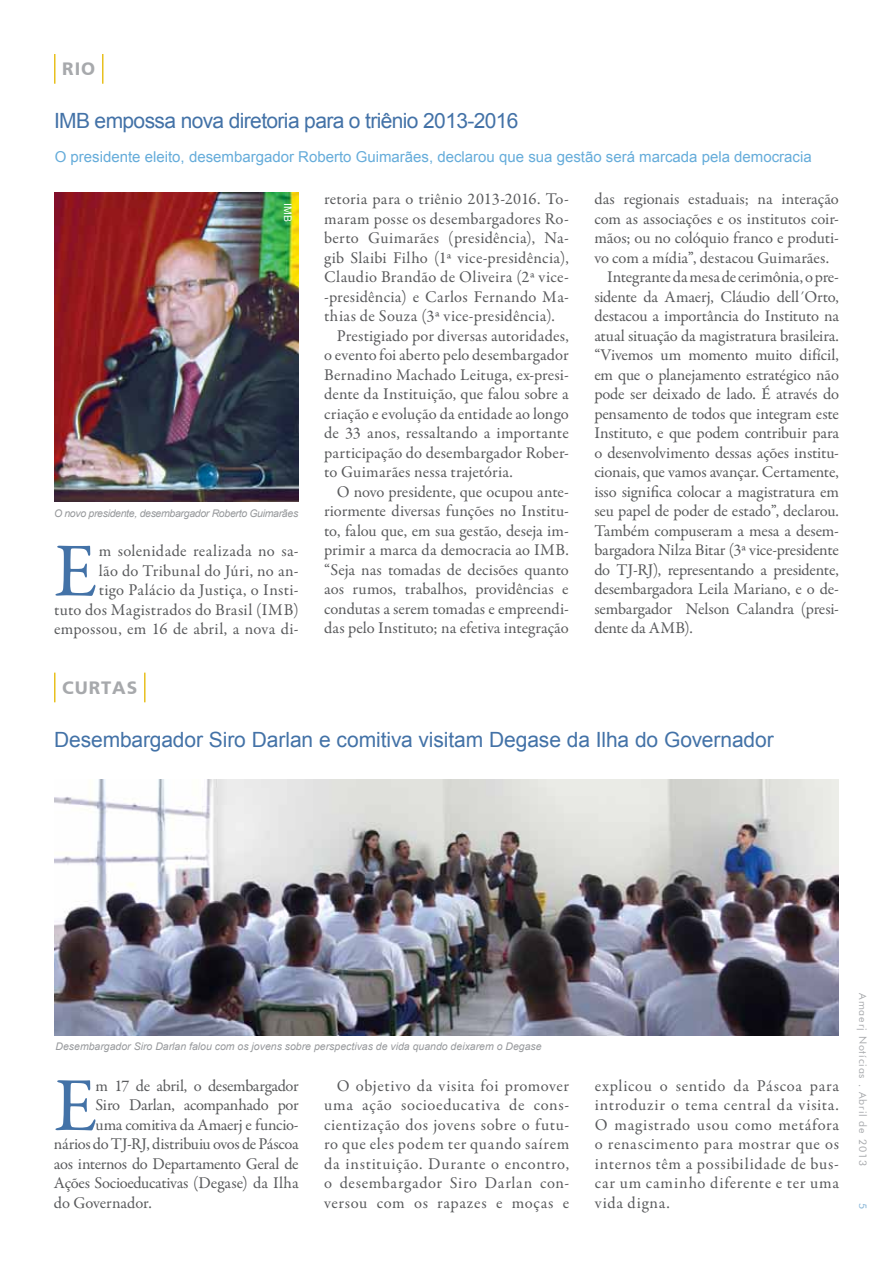
<style>
.page{position:relative;width:893px;height:1263px;background:#fff}
.page>*{position:absolute;margin:0;border:0;box-sizing:border-box;transform-origin:0 0}
.t1{font:76.65px "Garamond Premr Pro";color:#4372a7}
.t2{font:21px "Arial";letter-spacing:-.01em;color:#4372a7}
.t3{font:21px "Arial";letter-spacing:-.03em;color:#4372a7}
.t4{font:700 18px "Doris PFC";letter-spacing:.05em;color:#a7a9ac}
.t5{font:16.5px/19.5px "Garamond Premr Pro";color:#58595b;text-align:justify}
.t6{font:16.5px/19.5px "Garamond Premr Pro";letter-spacing:.02em;color:#58595b;text-align:right}
.t7{font:16.5px "Garamond Premr Pro";letter-spacing:-.02em;color:#58595b}
.t8{font:16.5px "Garamond Premr Pro";letter-spacing:-.025em;color:#58595b}
.t9{font:15px "Arial";color:#65acda}
.t10{font:italic 10.5px "Arial";color:#97999c}
.t11{font:italic 10.5px "Arial";letter-spacing:-.03em;color:#97999c}
.t12{font:10.5px "Futura BT";letter-spacing:.085em;color:#a7a9ac}
.t13{font:10.5px "Arial";color:#fff}
.t14{font:10.5px "Futura BT";color:#86b4d6}
</style>
<div class="page">
<img style="left:54px;top:779px;width:785px;height:256px">
<hr style="left:54px;top:54px;width:2px;height:30px;background:#e8c01f">
<hr style="left:102px;top:54px;width:1px;height:30px;background:#e8c01f">
<hr style="left:54px;top:673px;width:2px;height:29px;background:#e8c01f">
<hr style="left:144px;top:673px;width:2px;height:29px;background:#e8c01f">
<img style="left:54px;top:193px;width:245px;height:308px">
<p class="t4" style="left:62px;top:58px;width:34px">RIO</p>
<p class="t3" style="left:54px;top:107px;width:466px">IMB empossa nova diretoria para o triênio 2013-2016</p>
<p class="t9" style="left:55px;top:147px;width:759px">O presidente eleito, desembargador Roberto Guimarães, declarou que sua gestão será marcada pela democracia</p>
<p class="t5" style="left:324px;top:190px;width:246px">retoria para o triênio 2013-2016. To-</p>
<p class="t6" style="left:324px;top:209px;width:246px">maram posse os desembargadores Ro-</p>
<p class="t5" style="left:324px;top:229px;width:246px">berto Guimarães (presidência), Na-</p>
<p class="t5" style="left:324px;top:248px;width:246px">gib Slaibi Filho (1ª vice-presidência),</p>
<p class="t5" style="left:324px;top:268px;width:246px">Claudio Brandão de Oliveira (2ª vice-</p>
<p class="t5" style="left:324px;top:287px;width:246px">-presidência) e Carlos Fernando Ma-</p>
<p class="t6" style="left:324px;top:307px;width:232px">thias de Souza (3ª vice-presidência).</p>
<p class="t5" style="left:337px;top:326px;width:233px">Prestigiado por diversas autoridades,</p>
<p class="t5" style="left:324px;top:346px;width:246px">o evento foi aberto pelo desembargador</p>
<p class="t5" style="left:324px;top:365px;width:246px">Bernadino Machado Leituga, ex-presi-</p>
<p class="t5" style="left:324px;top:385px;width:246px">dente da Instituição, que falou sobre a</p>
<p class="t5" style="left:324px;top:404px;width:246px">criação e evolução da entidade ao longo</p>
<p class="t5" style="left:324px;top:424px;width:246px">de 33 anos, ressaltando a importante</p>
<p class="t5" style="left:324px;top:443px;width:246px">participação do desembargador Rober-</p>
<p class="t5" style="left:324px;top:463px;width:190px">to Guimarães nessa trajetória.</p>
<p class="t5" style="left:337px;top:482px;width:233px">O novo presidente, que ocupou ante-</p>
<p class="t5" style="left:324px;top:502px;width:246px">riormente diversas funções no Institu-</p>
<p class="t5" style="left:324px;top:521px;width:246px">to, falou que, em sua gestão, deseja im-</p>
<p class="t5" style="left:324px;top:541px;width:246px">primir a marca da democracia ao IMB.</p>
<p class="t5" style="left:324px;top:560px;width:246px">“Seja nas tomadas de decisões quanto</p>
<p class="t5" style="left:324px;top:580px;width:246px">aos rumos, trabalhos, providências e</p>
<p class="t5" style="left:324px;top:599px;width:246px">condutas a serem tomadas e empreendi-</p>
<p class="t5" style="left:324px;top:619px;width:246px">das pelo Instituto; na efetiva integração</p>
<p class="t5" style="left:594px;top:190px;width:246px">das regionais estaduais; na interação</p>
<p class="t5" style="left:594px;top:209px;width:246px">com as associações e os institutos coir-</p>
<p class="t5" style="left:594px;top:229px;width:246px">mãos; ou no colóquio franco e produti-</p>
<p class="t5" style="left:594px;top:248px;width:236px">vo com a mídia”, destacou Guimarães.</p>
<p class="t5" style="left:607px;top:268px;width:233px">Integrante da mesa de cerimônia, o pre-</p>
<p class="t5" style="left:594px;top:287px;width:246px">sidente da Amaerj, Cláudio dell´Orto,</p>
<p class="t5" style="left:594px;top:307px;width:246px">destacou a importância do Instituto na</p>
<p class="t5" style="left:594px;top:326px;width:246px">atual situação da magistratura brasileira.</p>
<p class="t7" style="left:594px;top:345px;width:246px">“Vivemos um momento muito difícil,</p>
<p class="t5" style="left:594px;top:365px;width:246px">em que o planejamento estratégico não</p>
<p class="t5" style="left:594px;top:385px;width:246px">pode ser deixado de lado. É através do</p>
<p class="t5" style="left:594px;top:404px;width:246px">pensamento de todos que integram este</p>
<p class="t5" style="left:594px;top:424px;width:246px">Instituto, e que podem contribuir para</p>
<p class="t5" style="left:594px;top:443px;width:246px">o desenvolvimento dessas ações institu-</p>
<p class="t5" style="left:594px;top:463px;width:246px">cionais, que vamos avançar. Certamente,</p>
<p class="t5" style="left:594px;top:482px;width:246px">isso significa colocar a magistratura em</p>
<p class="t5" style="left:594px;top:502px;width:246px">seu papel de poder de estado”, declarou.</p>
<p class="t5" style="left:594px;top:521px;width:246px">Também compuseram a mesa a desem-</p>
<p class="t5" style="left:594px;top:541px;width:246px">bargadora Nilza Bitar (3ª vice-presidente</p>
<p class="t5" style="left:594px;top:560px;width:246px">do TJ-RJ), representando a presidente,</p>
<p class="t5" style="left:594px;top:580px;width:246px">desembargadora Leila Mariano, e o de-</p>
<p class="t5" style="left:594px;top:599px;width:246px">sembargador Nelson Calandra (presi-</p>
<p class="t5" style="left:594px;top:619px;width:100px">dente da AMB).</p>
<p class="t13" style="left:295px;top:203px;width:20px;rotate:90deg">IMB</p>
<p class="t11" style="left:54px;top:506px;width:246px">O novo presidente, desembargador Roberto Guimarães</p>
<p class="t6" style="left:54px;top:542px;width:246px">m solenidade realizada no sa-<br>lão do Tribunal do Júri, no an-<br>tigo Palácio da Justiça, o Insti-<br>tuto dos Magistrados do Brasil (IMB) empossou, em 16 de abril, a nova di-</p>
<h1 class="t1" style="left:54px;top:525px;width:45px">E</h1>
<p class="t4" style="left:62px;top:677px;width:77px">CURTAS</p>
<p class="t2" style="left:54px;top:726px;width:721px">Desembargador Siro Darlan e comitiva visitam Degase da Ilha do Governador</p>
<p class="t10" style="left:56px;top:1040px;width:488px">Desembargador Siro Darlan falou com os jovens sobre perspectivas de vida quando deixarem o Degase</p>
<h1 class="t1" style="left:54px;top:1059px;width:45px">E</h1>
<p class="t7" style="left:96px;top:1076px;width:204px">m 17 de abril, o desembargador</p>
<p class="t7" style="left:96px;top:1095px;width:204px">Siro Darlan, acompanhado por</p>
<p class="t7" style="left:96px;top:1115px;width:204px">uma comitiva da Amaerj e funcio-</p>
<p class="t7" style="left:54px;top:1134px;width:246px">nários do TJ-RJ, distribuiu ovos de Páscoa</p>
<p class="t8" style="left:54px;top:1154px;width:246px">aos internos do Departamento Geral de</p>
<p class="t5" style="left:54px;top:1174px;width:246px">Ações Socioeducativas (Degase) da Ilha</p>
<p class="t5" style="left:54px;top:1193px;width:99px">do Governador.</p>
<p class="t5" style="left:324px;top:1076px;width:247px;text-indent:13px">O objetivo da visita foi promover uma ação socioeducativa de cons&shy;cientização dos jovens sobre o futu&shy;ro que eles podem ter quando saírem da instituição. Durante o encontro, o desembargador Siro Darlan con&shy;versou com os rapazes e moças e</p>
<p class="t5" style="left:595px;top:1076px;width:246px">explicou o sentido da Páscoa para introduzir o tema central da visita.<br>O magistrado usou como metáfora o renascimento para mostrar que os internos têm a possibilidade de bus&shy;car um caminho diferente e ter uma vida digna.</p>
<p class="t12" style="left:869px;top:993px;width:174px;rotate:90deg">Amaerj Notícias . Abril de 2013</p>
<p class="t14" style="left:869px;top:1203px;width:8px;rotate:90deg">5</p>
</div>
